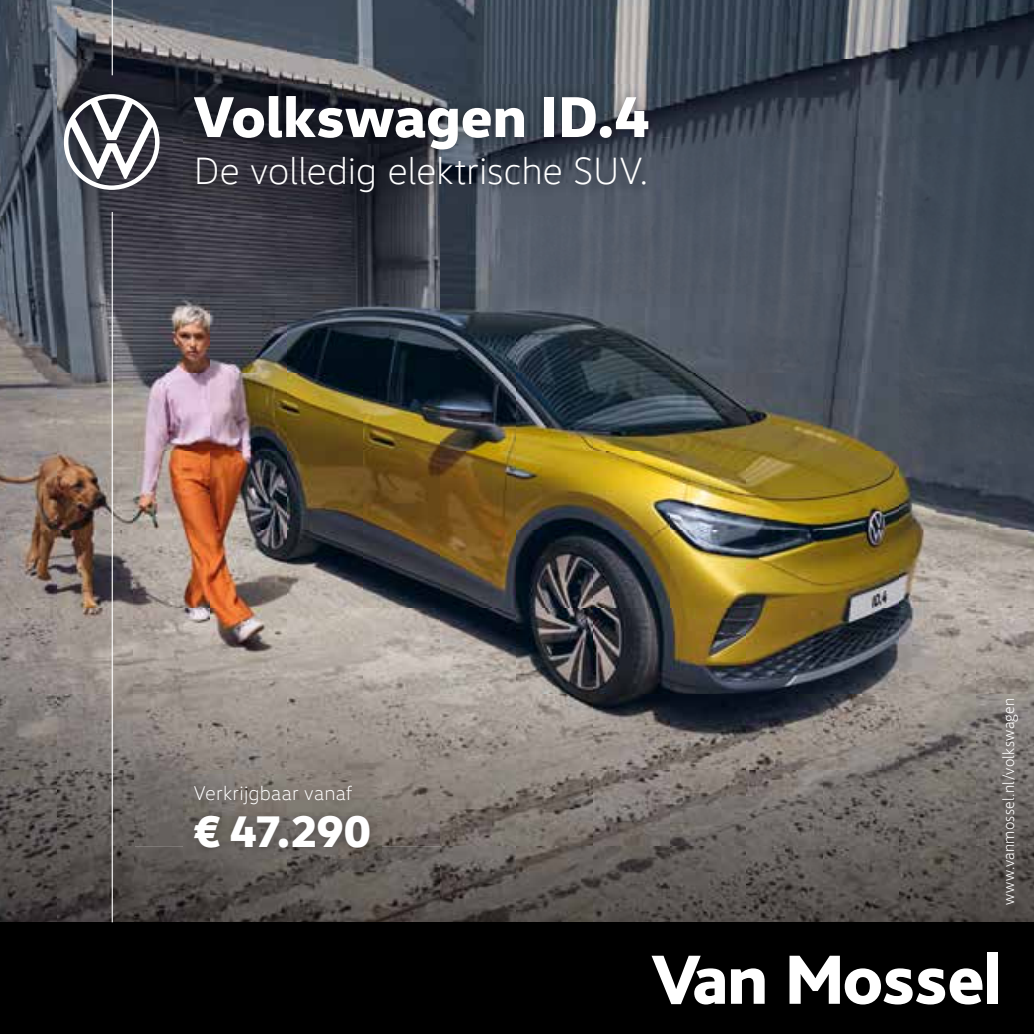
<style>
.page{position:relative;width:1034px;height:1034px;background:#fff}
.page>*{position:absolute;margin:0;border:0;box-sizing:border-box;transform-origin:0 0}
.t1{font:800 58.5px "VW Head";letter-spacing:-.005em;color:#fff}
.t2{font:800 45px "VW Head";color:#fff}
.t3{font:300 38.7px "VW Head";letter-spacing:-.01em;color:#fff}
.t4{font:300 20.25px "VW Head";letter-spacing:.015em;color:#fff}
.t5{font:200 16.65px "Bliss Pro";letter-spacing:.015em;color:#fff}
</style>
<div class="page">
<img style="left:0;top:0;width:1033px;height:59px">
<img style="left:0;top:59px;width:210px;height:157px">
<img style="left:210px;top:59px;width:383px;height:25px">
<img style="left:593px;top:59px;width:440px;height:157px">
<img style="left:210px;top:204px;width:383px;height:12px">
<img style="left:0;top:216px;width:1033px;height:554px">
<img style="left:0;top:770px;width:210px;height:152px">
<img style="left:210px;top:770px;width:153px;height:4px">
<img style="left:363px;top:770px;width:670px;height:152px">
<img style="left:210px;top:858px;width:154px;height:64px">
<img style="left:183px;top:84px;width:477px;height:120px">
<img style="left:183px;top:774px;width:198px;height:84px">
<div style="left:0;top:922px;width:1033px;height:111px;background:#000"></div>
<svg style="left:730px;top:968px;width:34px;height:35px"></svg>
<svg style="left:789px;top:955px;width:193px;height:49px"></svg>
<div style="left:987px;top:951px;width:10px;height:52px;background:#fff"></div>
<svg style="left:651px;top:955px;width:73px;height:49px"></svg>
<svg style="left:64px;top:94px;width:95px;height:96px"></svg>
<hr style="left:112px;top:212px;width:1px;height:710px;background:#fff">
<hr style="left:112px;top:0;width:1px;height:75px;background:#fff">
<h1 class="t1" style="left:194px;top:77px;width:457px">Volkswagen ID.4</h1>
<h3 class="t3" style="left:194px;top:148px;width:456px">De volledig elektrische SUV.</h3>
<p class="t4" style="left:194px;top:780px;width:160px">Verkrijgbaar vanaf</p>
<h2 class="t2" style="left:194px;top:801px;width:178px">€ 47.290</h2>
<p class="t5" style="left:998px;top:904px;width:208px;rotate:-90deg">www.vanmossel.nl/volkswagen</p>
</div>
